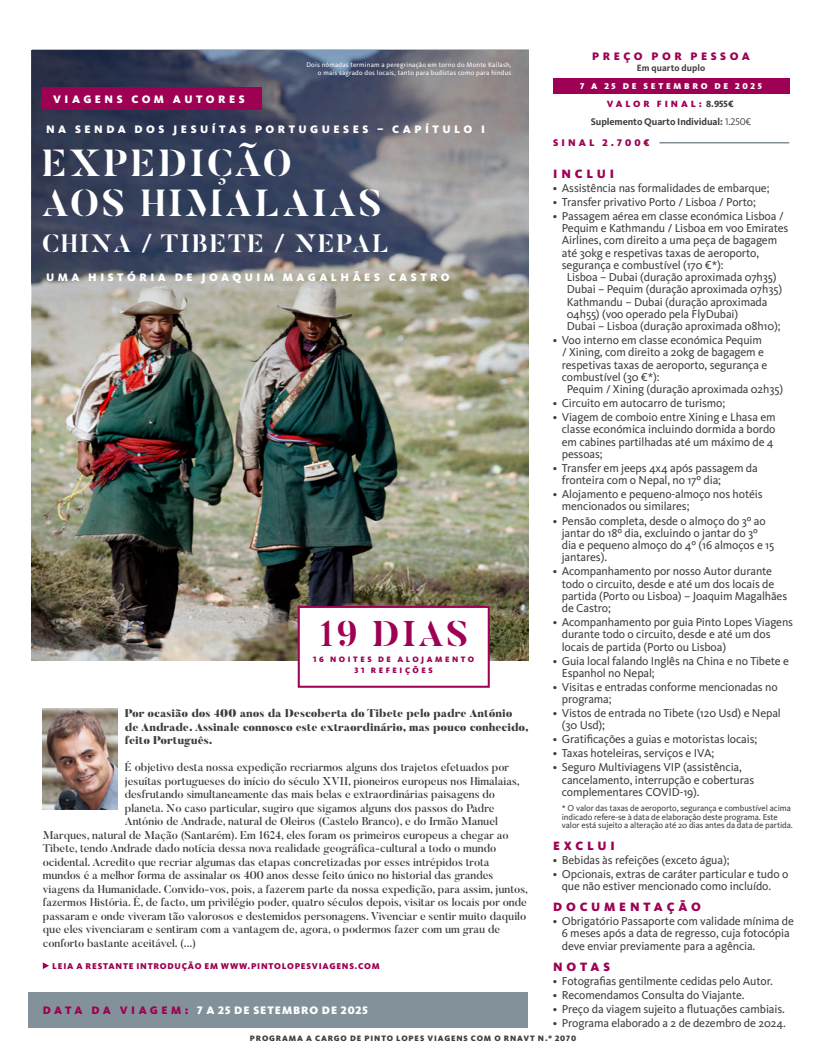
<style>
.page{position:relative;width:833px;height:1063px;background:#fff}
.page>*{position:absolute;margin:0;border:0;box-sizing:border-box;transform-origin:0 0}
.Titulo_branco{font:700 37.5px "Butler Stencil";letter-spacing:.075em;color:#fff}
.Selo_Dias{font:700 35.5px "Butler Stencil";letter-spacing:.075em;color:#9e0153}
.Titulo_branco-2{font:700 25px "Butler Stencil";letter-spacing:.075em;color:#fff}
.Bullets_Titulo{font:900 12.5px "Kievit OT";letter-spacing:.31em;color:#9e0153}
.t1{font:11.88px/12.2px "Kievit OT";letter-spacing:-.01em;color:#3e3e3f}
.Texto_Intro{font:500 11.25px "Butler";color:#3e3e3f}
.Texto_Intro-2{font:900 11.25px/13.5px "Butler";color:#3e3e3f}
.Localizacao{font:900 11.25px "Kievit OT";letter-spacing:.31em;color:#fff}
.Datas_Titulo{font:900 11.25px "Kievit OT";letter-spacing:.085em;color:#fff}
.t2{font:900 11.25px "Kievit OT";letter-spacing:.31em;color:#9e0153}
.t3{font:700 10px "Kievit OT";letter-spacing:-.01em;color:#3e3e3f}
.t4{font:900 10px "Kievit OT";letter-spacing:.31em;color:#9e0153}
.t5{font:900 9.38px "Kievit OT";letter-spacing:.31em;color:#9e0153}
.t6{font:700 9.38px "Kievit OT";letter-spacing:.01em;color:#3e3e3f}
.t7{font:8.75px/8.8px "Kievit OT";letter-spacing:-.01em;color:#3e3e3f}
.Selo_Dias-2{font:900 8.75px "Kievit OT";letter-spacing:.085em;color:#9e0153}
.t8{font:900 8.75px "Kievit OT";letter-spacing:.31em;color:#fff}
.Numero_Pagina{font:900 8.12px "Kievit OT";letter-spacing:.11em;color:#3e3e3f}
.Selo_alojamneto_refeicoes{font:900 8.12px/11.2px "Kievit OT";letter-spacing:.31em;color:#9e0153;text-align:center}
.Legenda{font:6.88px/8.8px "Kievit OT";letter-spacing:.025em;color:#fff;text-align:right}
.s1{font-weight:800;color:#3e3e3f}
.s2{font-weight:400}
.s3{color:#9e0153}
</style>
<div class="page">
<div style="left:29px;top:992px;width:499px;height:35px;background:#83929a"></div>
<img style="left:43px;top:709px;width:75px;height:100px">
<svg style="left:43px;top:962px;width:6px;height:7px"></svg>
<img style="left:32px;top:50px;width:496px;height:611px">
<div style="left:43px;top:87px;width:219px;height:23px;background:#9e0153"></div>
<div style="left:298px;top:606px;width:192px;height:82px;background:#fff;border:2px solid #9e0153"></div>
<hr style="left:659px;top:142px;width:130px;height:1px;background:#6b7a83">
<div style="left:553px;top:78px;width:236px;height:16px;background:#9e0153"></div>
<p class="Legenda" style="left:306px;top:60px;width:206px">Dois nómadas terminam a peregrinação em torno do Monte Kailash, o mais sagrado dos locais, tanto para budistas como para hindus</p>
<p class="t2" style="left:592px;top:49px;width:159px">PREÇO POR PESSOA</p>
<p class="t6" style="left:637px;top:62px;width:70px">Em quarto duplo</p>
<p class="t8" style="left:580px;top:81px;width:184px">7 A 25 DE SETEMBRO DE 2025</p>
<p class="t5" style="left:607px;top:98px;width:128px">VALOR FINAL: <span class="s1">8.955€</span></p>
<p class="Localizacao" style="left:53px;top:93px;width:193px">VIAGENS COM AUTORES</p>
<p class="Titulo_branco" style="left:42px;top:139px;width:251px">EXPEDIÇÃO</p>
<p class="Titulo_branco" style="left:42px;top:179px;width:341px">AOS HIMALAIAS</p>
<p class="t3" style="left:591px;top:116px;width:162px">Suplemento Quarto Individual: <span class="s2">1.250€</span></p>
<p class="t4" style="left:553px;top:137px;width:98px">SINAL 2.700€</p>
<p class="Localizacao" style="left:46px;top:122px;width:440px">NA SENDA DOS JESUÍTAS PORTUGUESES – CAPÍTULO I</p>
<p class="Bullets_Titulo" style="left:553px;top:166px;width:63px">INCLUI</p>
<p class="t1" style="left:553px;top:182px;width:218px">• Assistência nas formalidades de embarque;</p>
<p class="t1" style="left:553px;top:196px;width:204px">• Transfer privativo Porto / Lisboa / Porto;</p>
<p class="t1" style="left:553px;top:210px;width:232px">• Passagem aérea em classe económica Lisboa /</p>
<p class="t1" style="left:562px;top:222px;width:228px">Pequim e Kathmandu / Lisboa em voo Emirates</p>
<p class="t1" style="left:562px;top:234px;width:217px">Airlines, com direito a uma peça de bagagem</p>
<p class="t1" style="left:562px;top:246px;width:199px">até 30kg e respetivas taxas de aeroporto,</p>
<p class="t1" style="left:562px;top:259px;width:163px">segurança e combustível (170 €*):</p>
<p class="t1" style="left:567px;top:271px;width:211px">Lisboa – Dubai (duração aproximada 07h35)</p>
<p class="t1" style="left:567px;top:283px;width:217px">Dubai – Pequim (duração aproximada 07h35)</p>
<p class="t1" style="left:567px;top:295px;width:202px">Kathmandu – Dubai (duração aproximada</p>
<p class="t1" style="left:567px;top:308px;width:173px">04h55) (voo operado pela FlyDubai)</p>
<p class="t1" style="left:567px;top:320px;width:215px">Dubai – Lisboa (duração aproximada 08h10);</p>
<p class="t1" style="left:553px;top:334px;width:210px">• Voo interno em classe económica Pequim</p>
<p class="t1" style="left:562px;top:346px;width:204px">/ Xining, com direito a 20kg de bagagem e</p>
<p class="t1" style="left:562px;top:358px;width:207px">respetivas taxas de aeroporto, segurança e</p>
<p class="t1" style="left:562px;top:371px;width:99px">combustível (30 €*):</p>
<p class="t1" style="left:567px;top:383px;width:218px">Pequim / Xining (duração aproximada 02h35)</p>
<p class="t1" style="left:553px;top:397px;width:174px">• Circuito em autocarro de turismo;</p>
<p class="t1" style="left:562px;top:411px;width:215px;text-indent:-9px">• Viagem de comboio entre Xining e Lhasa em classe económica incluindo dormida a bordo em cabines partilhadas até um máximo de 4 pessoas;</p>
<p class="t1" style="left:562px;top:462px;width:197px;text-indent:-9px">• Transfer em jeeps 4x4 após passagem da fronteira com o Nepal, no 17º dia;</p>
<p class="t1" style="left:562px;top:488px;width:202px;text-indent:-9px">• Alojamento e pequeno-almoço nos hotéis mencionados ou similares;</p>
<p class="t1" style="left:562px;top:514px;width:214px;text-indent:-9px">• Pensão completa, desde o almoço do 3º ao jantar do 18º dia, excluindo o jantar do 3º dia e pequeno almoço do 4º (16 almoços e 15 jantares).</p>
<p class="t1" style="left:562px;top:565px;width:227px;text-indent:-9px">• Acompanhamento por nosso Autor durante todo o circuito, desde e até um dos locais de partida (Porto ou Lisboa) – Joaquim Magalhães de Castro;</p>
<p class="t1" style="left:562px;top:616px;width:233px;text-indent:-9px">• Acompanhamento por guia Pinto Lopes Viagens durante todo o circuito, desde e até um dos locais de partida (Porto ou Lisboa)</p>
<p class="t1" style="left:562px;top:654px;width:229px;text-indent:-9px">• Guia local falando Inglês na China e no Tibete e<br>Espanhol no Nepal;</p>
<p class="t1" style="left:562px;top:681px;width:217px;text-indent:-9px">• Visitas e entradas conforme mencionadas no programa;</p>
<p class="t1" style="left:562px;top:707px;width:220px;text-indent:-9px">• Vistos de entrada no Tibete (120 Usd) e Nepal (30 Usd);</p>
<p class="t1" style="left:553px;top:733px;width:206px">• Gratificações a guias e motoristas locais;</p>
<p class="t1" style="left:553px;top:747px;width:163px">• Taxas hoteleiras, serviços e IVA;</p>
<p class="t1" style="left:562px;top:761px;width:194px;text-indent:-9px">• Seguro Multiviagens VIP (assistência, cancelamento, interrupção e coberturas complementares COVID-19).</p>
<p class="t7" style="left:562px;top:804px;width:232px">* O valor das taxas de aeroporto, segurança e combustível acima indicado refere-se à data de elaboração deste programa. Este valor está sujeito a alteração até 20 dias antes da data de partida.</p>
<p class="Bullets_Titulo" style="left:553px;top:838px;width:63px">EXCLUI</p>
<p class="t1" style="left:553px;top:853px;width:178px">• Bebidas às refeições (exceto água);</p>
<p class="t1" style="left:562px;top:868px;width:228px;text-indent:-9px">• Opcionais, extras de caráter particular e tudo o que não estiver mencionado como incluído.</p>
<p class="Bullets_Titulo" style="left:553px;top:899px;width:149px">DOCUMENTAÇÃO</p>
<p class="t1" style="left:562px;top:915px;width:234px;text-indent:-9px">• Obrigatório Passaporte com validade mínima de<br>6 meses após a data de regresso, cuja fotocópia deve enviar previamente para a agência.</p>
<p class="Bullets_Titulo" style="left:553px;top:959px;width:58px">NOTAS</p>
<p class="t1" style="left:553px;top:975px;width:221px">• Fotografias gentilmente cedidas pelo Autor.</p>
<p class="t1" style="left:553px;top:989px;width:193px">• Recomendamos Consulta do Viajante.</p>
<p class="t1" style="left:553px;top:1003px;width:233px">• Preço da viagem sujeito a flutuações cambiais.</p>
<p class="t1" style="left:553px;top:1017px;width:234px">• Programa elaborado a 2 de dezembro de 2024.</p>
<p class="Numero_Pagina" style="left:250px;top:1034px;width:328px">PROGRAMA A CARGO DE PINTO LOPES VIAGENS COM O RNAVT N.º 2070</p>
<p class="Titulo_branco-2" style="left:42px;top:228px;width:348px">CHINA / TIBETE / NEPAL</p>
<p class="Localizacao" style="left:46px;top:270px;width:405px">UMA HISTÓRIA DE JOAQUIM MAGALHÃES CASTRO</p>
<p class="Selo_Dias" style="left:319px;top:611px;width:151px">19 DIAS</p>
<p class="Selo_alojamneto_refeicoes" style="left:313px;top:653px;width:162px">16 NOITES DE ALOJAMENTO<br>31 REFEIÇÕES</p>
<p class="Texto_Intro-2" style="left:125px;top:707px;width:405px">Por ocasião dos 400 anos da Descoberta do Tibete pelo padre António<br>de Andrade. Assinale connosco este extraordinário, mas pouco conhecido, feito Português.</p>
<p class="Texto_Intro" style="left:125px;top:760px;width:385px">É objetivo desta nossa expedição recriarmos alguns dos trajetos efetuados por</p>
<p class="Texto_Intro" style="left:125px;top:774px;width:396px">jesuítas portugueses do início do século XVII, pioneiros europeus nos Himalaias,</p>
<p class="Texto_Intro" style="left:125px;top:787px;width:372px">desfrutando simultaneamente das mais belas e extraordinárias paisagens do</p>
<p class="Texto_Intro" style="left:125px;top:801px;width:371px">planeta. No caso particular, sugiro que sigamos alguns dos passos do Padre</p>
<p class="Texto_Intro" style="left:125px;top:814px;width:374px">António de Andrade, natural de Oleiros (Castelo Branco), e do Irmão Manuel</p>
<p class="Texto_Intro" style="left:43px;top:828px;width:467px">Marques, natural de Mação (Santarém). Em 1624, eles foram os primeiros europeus a chegar ao</p>
<p class="Texto_Intro" style="left:43px;top:841px;width:455px">Tibete, tendo Andrade dado notícia dessa nova realidade geográfica-cultural a todo o mundo</p>
<p class="Texto_Intro" style="left:43px;top:855px;width:448px">ocidental. Acredito que recriar algumas das etapas concretizadas por esses intrépidos trota</p>
<p class="Texto_Intro" style="left:43px;top:868px;width:452px">mundos é a melhor forma de assinalar os 400 anos desse feito único no historial das grandes</p>
<p class="Texto_Intro" style="left:43px;top:882px;width:487px">viagens da Humanidade. Convido-vos, pois, a fazerem parte da nossa expedição, para assim, juntos,</p>
<p class="Texto_Intro" style="left:43px;top:895px;width:485px">fazermos História. É, de facto, um privilégio poder, quatro séculos depois, visitar os locais por onde</p>
<p class="Texto_Intro" style="left:43px;top:909px;width:485px">passaram e onde viveram tão valorosos e destemidos personagens. Vivenciar e sentir muito daquilo</p>
<p class="Texto_Intro" style="left:43px;top:922px;width:459px">que eles vivenciaram e sentiram com a vantagem de, agora, o podermos fazer com um grau de</p>
<p class="Texto_Intro" style="left:43px;top:936px;width:155px">conforto bastante aceitável. (...)</p>
<p class="Selo_Dias-2" style="left:52px;top:961px;width:329px">LEIA A RESTANTE INTRODUÇÃO EM WWW.PINTOLOPESVIAGENS.COM</p>
<p class="Datas_Titulo" style="left:43px;top:1004px;width:327px"><span class="s3">D A T A D A V I A G E M :</span> 7 A 25 DE SETEMBRO DE 2025</p>
</div>
